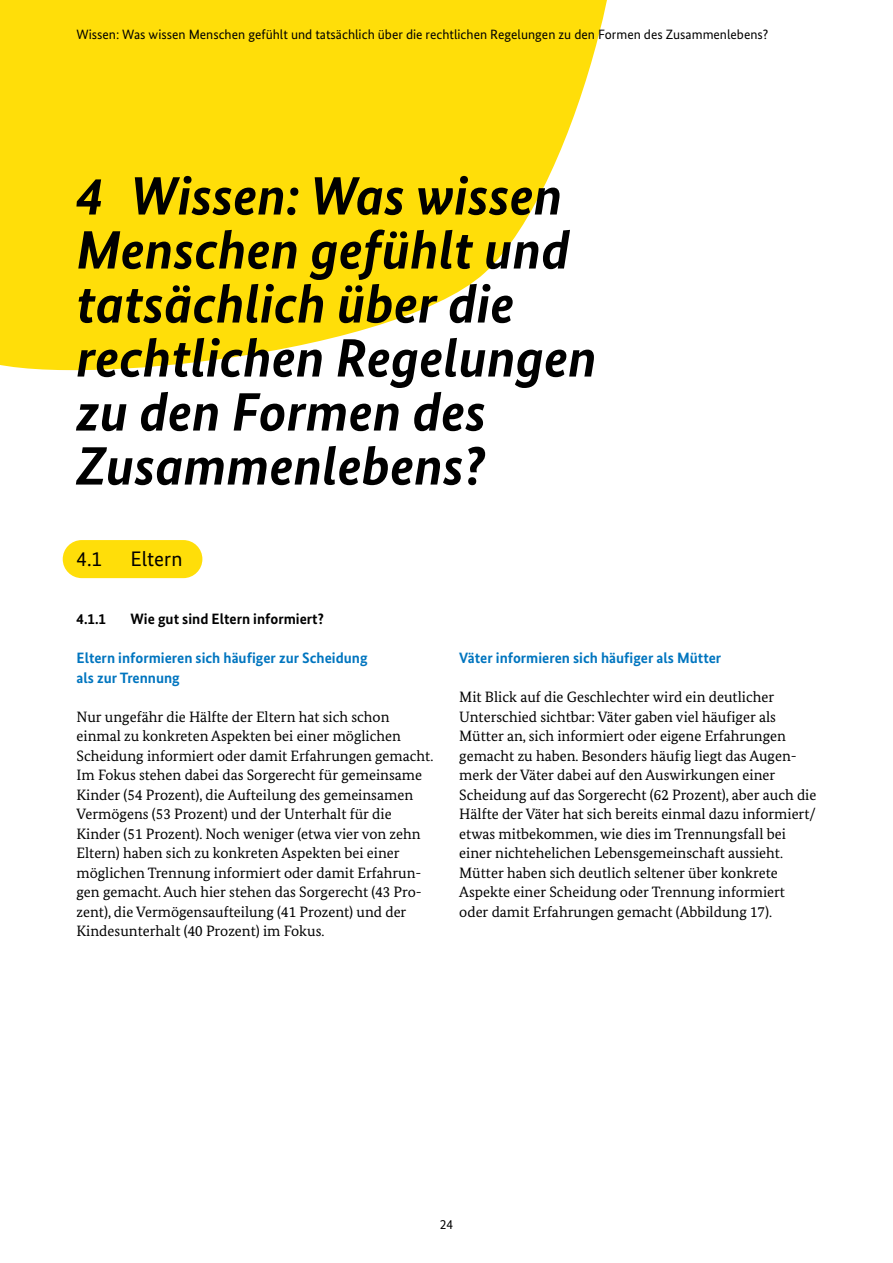
<style>
.page{position:relative;width:893px;height:1263px;background:#fff}
.page>*{position:absolute;margin:0;border:0;box-sizing:border-box;transform-origin:0 0}
.B1-Head_B-H1_ohne_HG_mNr{font:italic 700 54px/54px "Bundes Sans";color:#000}
.B1-Head_B-H2_ohne_HG_mNr{font:21px "Bundes Sans";color:#000}
.D-Inhalt_D-P_Fließ{font:15px/19.5px "Bundes Serif";color:#000}
.B1-Head_B-H4_oNr_nH3{font:700 15px/19.5px "Bundes Sans";color:#0075bf}
.B1-Head_B-H3_mNr{font:700 15px "Bundes Sans";color:#000}
.t1{font:13.5px "Bundes Sans";color:#000}
</style>
<div class="page">
<div style="left:63px;top:540px;width:139px;height:38px;background:#ffde09;border-radius:19px"></div>
<svg style="left:0;top:0;width:607px;height:371px;fill:#ffde09"></svg>
<p class="t1" style="left:77px;top:27px;width:693px">Wissen: Was wissen Menschen gefühlt und tatsächlich über die rechtlichen Regelungen zu den Formen des Zusammenlebens?</p>
<h1 class="B1-Head_B-H1_ohne_HG_mNr" style="left:76px;top:168px;width:522px">4 Wissen: Was wissen<br>Menschen gefühlt und tatsächlich über die rechtlichen Regelungen zu den Formen des<br>Zusammenlebens?</h1>
<h2 class="B1-Head_B-H2_ohne_HG_mNr" style="left:77px;top:546px;width:27px">4.1</h2>
<h2 class="B1-Head_B-H2_ohne_HG_mNr" style="left:131px;top:546px;width:53px">Eltern</h2>
<h3 class="B1-Head_B-H3_mNr" style="left:77px;top:610px;width:31px">4.1.1</h3>
<h3 class="B1-Head_B-H3_mNr" style="left:131px;top:610px;width:195px">Wie gut sind Eltern informiert?</h3>
<h4 class="B1-Head_B-H4_oNr_nH3" style="left:77px;top:648px;width:293px">Eltern informieren sich häufiger zur Scheidung als zur Trennung</h4>
<p class="D-Inhalt_D-P_Fließ" style="left:77px;top:706px;width:358px">Nur ungefähr die Hälfte der Eltern hat sich schon einmal zu konkreten Aspekten bei einer möglichen Scheidung informiert oder damit Erfahrungen gemacht.<br>Im Fokus stehen dabei das Sorgerecht für gemeinsame Kinder (54 Prozent), die Aufteilung des gemeinsamen Vermögens (53 Prozent) und der Unterhalt für die Kinder (51 Prozent). Noch weniger (etwa vier von zehn Eltern) haben sich zu konkreten Aspekten bei einer möglichen Trennung informiert oder damit Erfahrun&shy;gen gemacht. Auch hier stehen das Sorgerecht (43 Pro&shy;zent), die Vermögensaufteilung (41 Prozent) und der Kindesunterhalt (40 Prozent) im Fokus.</p>
<h4 class="B1-Head_B-H4_oNr_nH3" style="left:459px;top:648px;width:264px">Väter informieren sich häufiger als Mütter</h4>
<p class="D-Inhalt_D-P_Fließ" style="left:459px;top:687px;width:359px">Mit Blick auf die Geschlechter wird ein deutlicher Unterschied sichtbar: Väter gaben viel häufiger als Mütter an, sich informiert oder eigene Erfahrungen gemacht zu haben. Besonders häufig liegt das Augen&shy;merk der Väter dabei auf den Auswirkungen einer Scheidung auf das Sorgerecht (62 Prozent), aber auch die Hälfte der Väter hat sich bereits einmal dazu informiert/ etwas mitbekommen, wie dies im Trennungsfall bei einer nichtehelichen Lebensgemeinschaft aussieht.<br>Mütter haben sich deutlich seltener über konkrete Aspekte einer Scheidung oder Trennung informiert oder damit Erfahrungen gemacht (Abbildung 17).</p>
<p class="t1" style="left:440px;top:1216px;width:15px">24</p>
</div>
